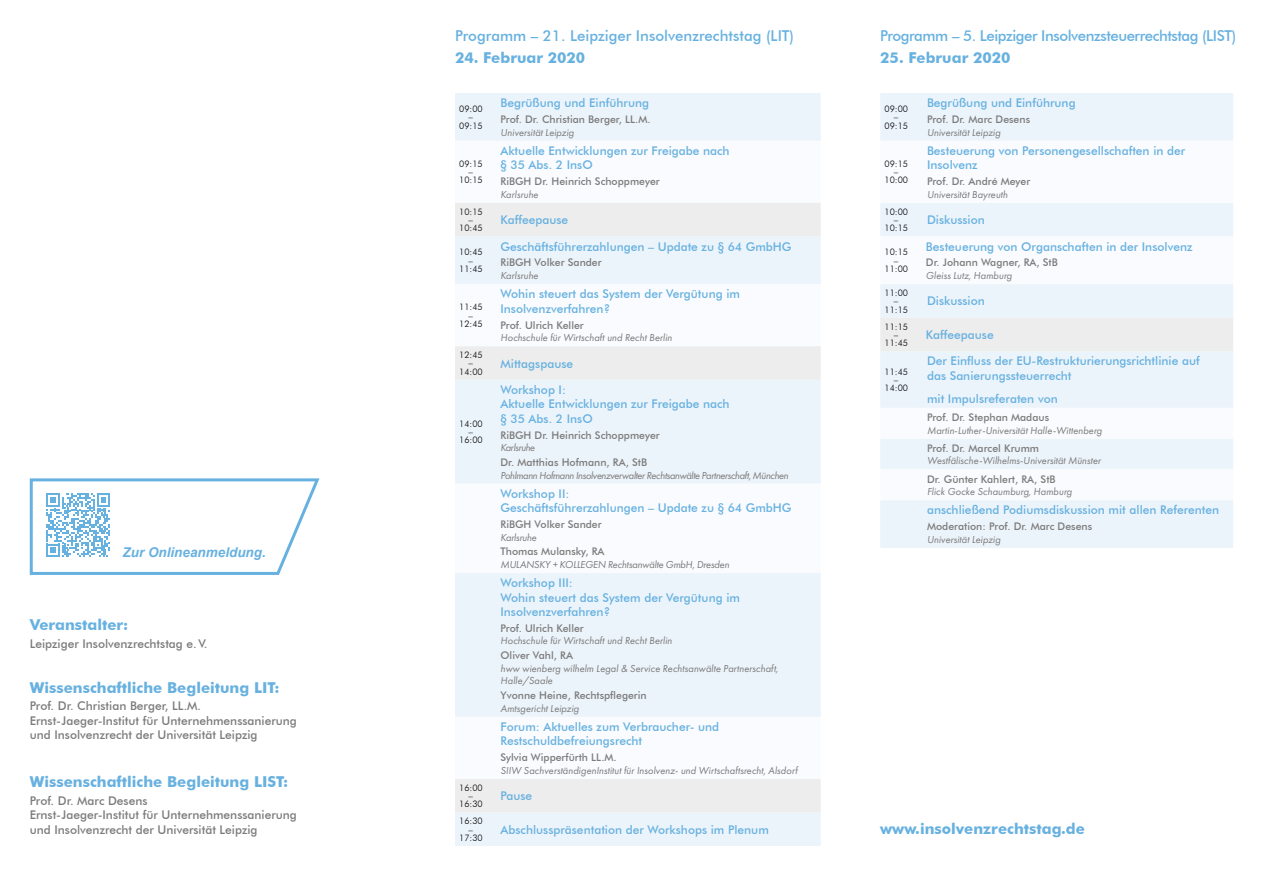
<style>
.page{position:relative;width:1263px;height:893px;background:#fff}
.page>*{position:absolute;margin:0;border:0;box-sizing:border-box;transform-origin:0 0}
.t1{font:700 15px "Futura BT";color:#67b1e0}
.t2{font:500 15px "Futura BT";letter-spacing:-.03em;color:#67b1e0}
.t3{font:500 15px "Futura BT";color:#67b1e0}
.t4{font:italic 700 13.5px "Arial";color:#67b1e0}
.t5{font:500 12px/14.4px "Futura BT";color:#67b1e0}
.t6{font:500 12px/14.4px "Futura BT";color:#7c7b7b}
.t7{font:italic 10.5px/12.6px "Futura PT";color:#7c7b7b}
.t8{font:500 10.5px "Futura BT";color:#7c7b7b}
.t9{font:italic 10.5px "Futura PT";letter-spacing:-.04em;color:#7c7b7b}
.t10{font:italic 10.5px "Futura PT";letter-spacing:-.02em;color:#7c7b7b}
.t11{font:300 9px/8.2px "Futura BT";color:#000;text-align:center}
</style>
<div class="page">
<div style="left:455px;top:93px;width:366px;height:753px;background:#ecf4fb"></div>
<svg style="left:455px;top:141px;width:366px;height:62px"></svg>
<svg style="left:455px;top:203px;width:366px;height:609px;fill:#edf4fb"></svg>
<div style="left:880px;top:93px;width:353px;height:455px;background:#ecf4fb"></div>
<svg style="left:880px;top:141px;width:353px;height:359px"></svg>
<div style="left:880px;top:318px;width:353px;height:33px;background:#ededed"></div>
<svg style="left:29px;top:478px;width:291px;height:97px"></svg>
<p class="t4" style="left:123px;top:544px;width:145px">Zur Onlineanmeldung.</p>
<p class="t1" style="left:30px;top:615px;width:100px">Veranstalter:</p>
<p class="t6" style="left:30px;top:636px;width:179px">Leipziger Insolvenzrechtstag e.V.</p>
<p class="t1" style="left:30px;top:678px;width:251px">Wissenschaftliche Begleitung LIT:</p>
<p class="t6" style="left:30px;top:699px;width:269px">Prof. Dr. Christian Berger, LL.M.<br>Ernst-Jaeger-Institut für Unternehmenssanierung und Insolvenzrecht der Universität Leipzig</p>
<p class="t1" style="left:30px;top:773px;width:260px">Wissenschaftliche Begleitung LIST:</p>
<p class="t6" style="left:30px;top:793px;width:269px">Prof. Dr. Marc Desens<br>Ernst-Jaeger-Institut für Unternehmenssanierung und Insolvenzrecht der Universität Leipzig</p>
<p class="t3" style="left:455px;top:27px;width:341px">Programm – 21. Leipziger Insolvenzrechtstag (LIT)</p>
<p class="t1" style="left:455px;top:49px;width:132px">24. Februar 2020</p>
<p class="t11" style="left:459px;top:105px;width:25px">09:00 –<br>09:15</p>
<p class="t11" style="left:459px;top:160px;width:25px">09:15 –<br>10:15</p>
<p class="t5" style="left:500px;top:96px;width:150px">Begrüßung und Einführung</p>
<p class="t8" style="left:500px;top:113px;width:152px">Prof. Dr. Christian Berger, LL.M.</p>
<p class="t7" style="left:500px;top:126px;width:75px">Universität Leipzig</p>
<p class="t5" style="left:500px;top:143px;width:231px">Aktuelle Entwicklungen zur Freigabe nach § 35 Abs. 2 InsO</p>
<p class="t8" style="left:500px;top:175px;width:161px">RiBGH Dr. Heinrich Schoppmeyer</p>
<p class="t7" style="left:500px;top:188px;width:39px">Karlsruhe</p>
<p class="t11" style="left:459px;top:207px;width:25px">10:15 –<br>10:45</p>
<p class="t5" style="left:500px;top:213px;width:69px">Kaffeepause</p>
<p class="t11" style="left:459px;top:248px;width:25px">10:45 –<br>11:45</p>
<p class="t5" style="left:500px;top:239px;width:292px">Geschäftsführerzahlungen – Update zu § 64 GmbHG</p>
<p class="t8" style="left:500px;top:256px;width:103px">RiBGH Volker Sander</p>
<p class="t7" style="left:500px;top:269px;width:39px">Karlsruhe</p>
<p class="t11" style="left:459px;top:303px;width:25px">11:45 –<br>12:45</p>
<p class="t5" style="left:500px;top:287px;width:241px">Wohin steuert das System der Vergütung im<br>Insolvenzverfahren?</p>
<p class="t8" style="left:500px;top:318px;width:85px">Prof. Ulrich Keller</p>
<p class="t7" style="left:500px;top:331px;width:173px">Hochschule für Wirtschaft und Recht Berlin</p>
<p class="t11" style="left:459px;top:351px;width:25px">12:45 –<br>14:00</p>
<p class="t5" style="left:500px;top:356px;width:74px">Mittagspause</p>
<p class="t11" style="left:459px;top:419px;width:25px">14:00 –<br>16:00</p>
<p class="t5" style="left:500px;top:382px;width:231px">Workshop I:<br>Aktuelle Entwicklungen zur Freigabe nach § 35 Abs. 2 InsO</p>
<p class="t8" style="left:500px;top:428px;width:161px">RiBGH Dr. Heinrich Schoppmeyer</p>
<p class="t9" style="left:500px;top:441px;width:36px">Karlsruhe</p>
<p class="t8" style="left:500px;top:456px;width:148px">Dr. Matthias Hofmann, RA, StB</p>
<p class="t9" style="left:500px;top:469px;width:289px">Pohlmann Hofmann Insolvenzverwalter Rechtsanwälte Partnerschaft, München</p>
<p class="t5" style="left:500px;top:486px;width:292px">Workshop II:<br>Geschäftsführerzahlungen – Update zu § 64 GmbHG</p>
<p class="t8" style="left:500px;top:518px;width:103px">RiBGH Volker Sander</p>
<p class="t10" style="left:500px;top:531px;width:38px">Karlsruhe</p>
<p class="t8" style="left:500px;top:545px;width:105px">Thomas Mulansky, RA</p>
<p class="t10" style="left:500px;top:558px;width:230px">MULANSKY + KOLLEGEN Rechtsanwälte GmbH, Dresden</p>
<p class="t5" style="left:500px;top:576px;width:241px">Workshop III:<br>Wohin steuert das System der Vergütung im<br>Insolvenzverfahren?</p>
<p class="t8" style="left:500px;top:622px;width:85px">Prof. Ulrich Keller</p>
<p class="t7" style="left:500px;top:635px;width:173px">Hochschule für Wirtschaft und Recht Berlin</p>
<p class="t8" style="left:500px;top:649px;width:74px">Oliver Vahl, RA</p>
<p class="t7" style="left:500px;top:662px;width:279px">hww wienberg wilhelm Legal &amp; Service Rechtsanwälte Partnerschaft,<br>Halle/Saale</p>
<p class="t8" style="left:500px;top:689px;width:148px">Yvonne Heine, Rechtspflegerin</p>
<p class="t7" style="left:500px;top:702px;width:80px">Amtsgericht Leipzig</p>
<p class="t5" style="left:500px;top:719px;width:220px">Forum: Aktuelles zum Verbraucher- und<br>Restschuldbefreiungsrecht</p>
<p class="t8" style="left:500px;top:751px;width:118px">Sylvia Wipperfürth LL.M.</p>
<p class="t7" style="left:500px;top:764px;width:298px">SIIW SachverständigenInstitut für Insolvenz- und Wirtschaftsrecht, Alsdorf</p>
<p class="t11" style="left:459px;top:783px;width:25px">16:00 –<br>16:30</p>
<p class="t5" style="left:500px;top:789px;width:33px">Pause</p>
<p class="t11" style="left:459px;top:817px;width:25px">16:30 –<br>17:30</p>
<p class="t5" style="left:500px;top:822px;width:270px">Abschlusspräsentation der Workshops im Plenum</p>
<p class="t2" style="left:880px;top:27px;width:357px">Programm – 5. Leipziger Insolvenzsteuerrechtstag (LIST)</p>
<p class="t1" style="left:880px;top:49px;width:132px">25. Februar 2020</p>
<p class="t11" style="left:884px;top:105px;width:25px">09:00 –<br>09:15</p>
<p class="t11" style="left:884px;top:160px;width:25px">09:15 –<br>10:00</p>
<p class="t5" style="left:927px;top:96px;width:150px">Begrüßung und Einführung</p>
<p class="t8" style="left:927px;top:113px;width:105px">Prof. Dr. Marc Desens</p>
<p class="t7" style="left:927px;top:126px;width:75px">Universität Leipzig</p>
<p class="t5" style="left:927px;top:143px;width:260px">Besteuerung von Personengesellschaften in der<br>Insolvenz</p>
<p class="t8" style="left:927px;top:175px;width:105px">Prof. Dr. André Meyer</p>
<p class="t7" style="left:927px;top:188px;width:82px">Universität Bayreuth</p>
<p class="t11" style="left:884px;top:207px;width:25px">10:00 –<br>10:15</p>
<p class="t5" style="left:927px;top:213px;width:59px">Diskussion</p>
<p class="t11" style="left:884px;top:248px;width:25px">10:15 –<br>11:00</p>
<p class="t5" style="left:926px;top:239px;width:268px">Besteuerung von Organschaften in der Insolvenz</p>
<p class="t8" style="left:926px;top:256px;width:133px">Dr. Johann Wagner, RA, StB</p>
<p class="t7" style="left:926px;top:269px;width:88px">Gleiss Lutz, Hamburg</p>
<p class="t11" style="left:884px;top:289px;width:25px">11:00 –<br>11:15</p>
<p class="t5" style="left:927px;top:294px;width:59px">Diskussion</p>
<p class="t11" style="left:884px;top:322px;width:25px">11:15 –<br>11:45</p>
<p class="t5" style="left:926px;top:327px;width:69px">Kaffeepause</p>
<p class="t11" style="left:884px;top:367px;width:25px">11:45 –<br>14:00</p>
<p class="t5" style="left:927px;top:354px;width:274px">Der Einfluss der EU-Restrukturierungsrichtlinie auf das Sanierungssteuerrecht</p>
<p class="t5" style="left:927px;top:391px;width:132px">mit Impulsreferaten von</p>
<p class="t8" style="left:927px;top:411px;width:124px">Prof. Dr. Stephan Madaus</p>
<p class="t7" style="left:927px;top:424px;width:176px">Martin-Luther-Universität Halle-Wittenberg</p>
<p class="t8" style="left:927px;top:442px;width:114px">Prof. Dr. Marcel Krumm</p>
<p class="t7" style="left:927px;top:454px;width:175px">Westfälische-Wilhelms-Universität Münster</p>
<p class="t8" style="left:927px;top:472px;width:130px">Dr. Günter Kahlert, RA, StB</p>
<p class="t7" style="left:927px;top:485px;width:147px">Flick Gocke Schaumburg, Hamburg</p>
<p class="t5" style="left:927px;top:503px;width:294px">anschließend Podiumsdiskussion mit allen Referenten</p>
<p class="t8" style="left:927px;top:520px;width:167px">Moderation: Prof. Dr. Marc Desens</p>
<p class="t7" style="left:927px;top:533px;width:75px">Universität Leipzig</p>
<p class="t1" style="left:880px;top:819px;width:206px">www.insolvenzrechtstag.de</p>
</div>
